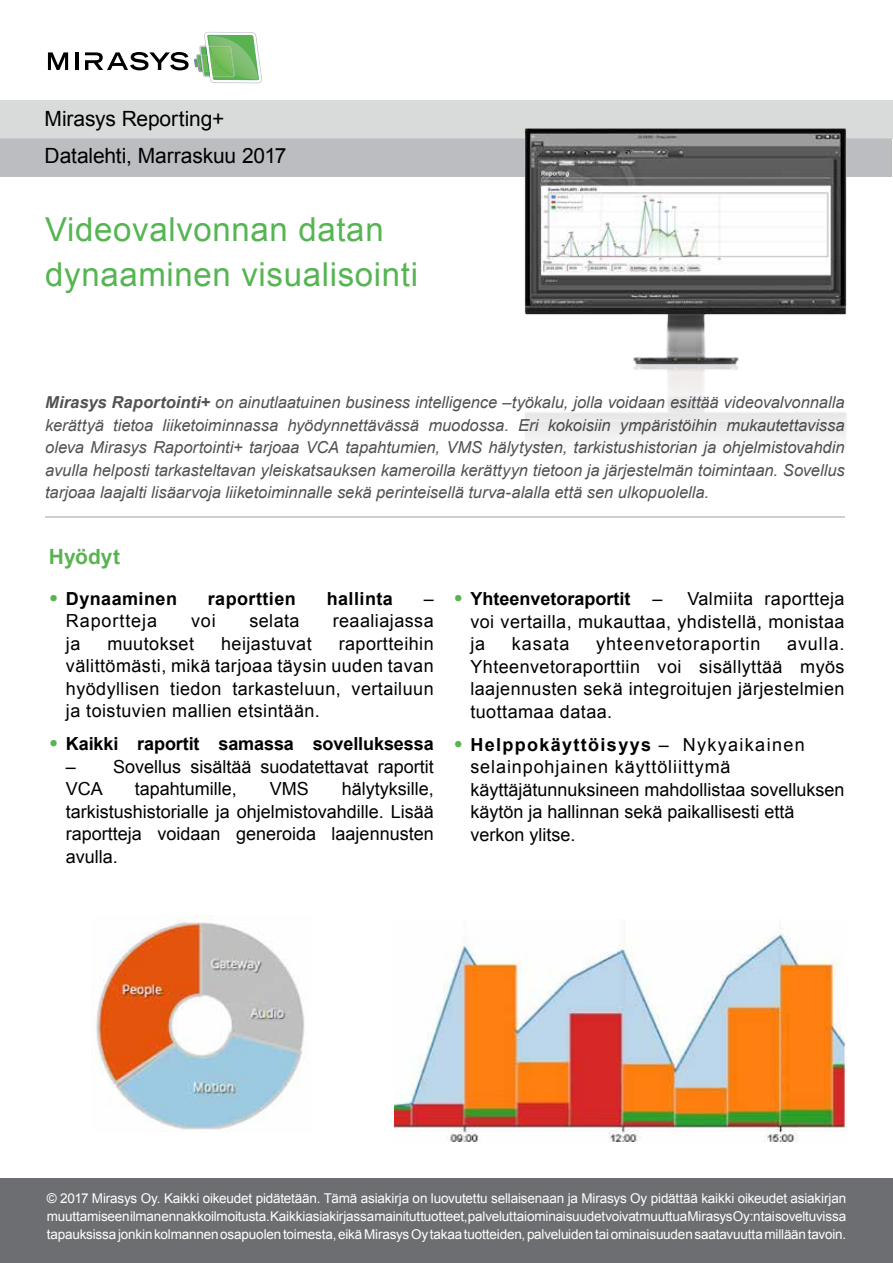
<style>
.page{position:relative;width:893px;height:1263px;background:#fff}
.page>*{position:absolute;margin:0;border:0;box-sizing:border-box;transform-origin:0 0}
.t1{font:33px/45px "Arial";letter-spacing:.02em;color:#56b552}
.t2{font:21px/37.5px "Arial";letter-spacing:-.005em;color:#000}
.t3{font:700 21px "Arial";color:#5ab350}
.t4{font:18px/22.5px "Arial";letter-spacing:.025em;color:#000;text-align:justify}
.t5{font:18px/22.5px "Arial";color:#000}
.t6{font:700 18px "Arial";color:#000}
.t7{font:700 18px "Arial";letter-spacing:.025em;color:#000}
.t8{font:18px "Arial";letter-spacing:.05em;color:#000}
.t9{font:italic 16.5px/22.5px "Arial";letter-spacing:-.005em;color:#515254;text-align:justify}
.t10{font:13.5px/18px "Arial";letter-spacing:-.015em;color:#fff;text-align:justify}
.s1{font-weight:700}
.s2{font-weight:900;font-size:19.5px;color:#56b552}
.s3{font-weight:400}
</style>
<div class="page">
<div style="left:0;top:1178px;width:893px;height:85px;background:#6d6e71"></div>
<div style="left:0;top:138px;width:891px;height:38px;background:#bcbdc0"></div>
<div style="left:0;top:100px;width:893px;height:38px;background:#d9dbdb"></div>
<hr style="left:45px;top:516px;width:800px;height:2px;background:#cdcfd0">
<svg style="left:48px;top:52px;width:20px;height:18px"></svg>
<hr style="left:75px;top:52px;width:3px;height:18px;background:#000">
<svg style="left:85px;top:32px;width:177px;height:51px"></svg>
<img style="left:517px;top:128px;width:376px;height:313px">
<img style="left:394px;top:927px;width:453px;height:215px">
<img style="left:92px;top:916px;width:213px;height:215px">
<p class="t2" style="left:45px;top:100px;width:243px">Mirasys Reporting+<br>Datalehti, Marraskuu 2017</p>
<h1 class="t1" style="left:45px;top:207px;width:374px">Videovalvonnan datan dynaaminen visualisointi</h1>
<p class="t9" style="left:45px;top:391px;width:801px"><span class="s1">Mirasys Raportointi+</span> on ainutlaatuinen business intelligence –työkalu, jolla voidaan esittää videovalvonnalla kerättyä tietoa liiketoiminnassa hyödynnettävässä muodossa. Eri kokoisiin ympäristöihin mukautettavissa oleva Mirasys Raportointi+ tarjoaa VCA tapahtumien, VMS hälytysten, tarkistushistorian ja ohjelmistovahdin avulla helposti tarkasteltavan yleiskatsauksen kameroilla kerättyyn tietoon ja järjestelmän toimintaan. Sovellus tarjoaa laajalti lisäarvoja liiketoiminnalle sekä perinteisellä turva-alalla että sen ulkopuolella.</p>
<p class="t3" style="left:49px;top:542px;width:73px">Hyödyt</p>
<p class="t7" style="left:49px;top:586px;width:130px"><span class="s2">•</span> Dynaaminen</p>
<p class="t7" style="left:208px;top:586px;width:90px">raporttien</p>
<p class="t7" style="left:327px;top:586px;width:68px">hallinta</p>
<p class="t4" style="left:424px;top:587px;width:12px">–</p>
<p class="t8" style="left:66px;top:609px;width:93px">Raportteja</p>
<p class="t4" style="left:191px;top:610px;width:26px">voi</p>
<p class="t4" style="left:249px;top:610px;width:52px">selata</p>
<p class="t4" style="left:333px;top:610px;width:102px">reaaliajassa</p>
<p class="t4" style="left:66px;top:632px;width:16px">ja</p>
<p class="t4" style="left:107px;top:632px;width:88px">muutokset</p>
<p class="t4" style="left:221px;top:632px;width:92px">heijastuvat</p>
<p class="t4" style="left:66px;top:632px;width:369px;text-indent:273px">raportteihin välittömästi, mikä tarjoaa täysin uuden tavan hyödyllisen tiedon tarkasteluun, vertailuun ja toistuvien mallien etsintään.</p>
<p class="t6" style="left:49px;top:732px;width:386px"><span class="s2">•</span> Kaikki raportit samassa sovelluksessa</p>
<p class="t5" style="left:66px;top:755px;width:369px">– Sovellus sisältää suodatettavat raportit<br>VCA</p>
<p class="t5" style="left:135px;top:778px;width:104px">tapahtumille,</p>
<p class="t4" style="left:270px;top:778px;width:41px">VMS</p>
<p class="t4" style="left:66px;top:778px;width:369px;text-indent:276px">hälytyksille, tarkistushistorialle ja ohjelmistovahdille. Lisää raportteja voidaan generoida laajennusten avulla.</p>
<p class="t6" style="left:453px;top:587px;width:211px"><span class="s2">•</span> Yhteenvetoraportit <span class="s3">–</span></p>
<p class="t4" style="left:470px;top:588px;width:376px;text-indent:217px">Valmiita raportteja voi vertailla, mukauttaa, yhdistellä, monistaa ja</p>
<p class="t4" style="left:470px;top:633px;width:376px;text-indent:317px">avulla.<br>Yhteenvetoraporttiin voi sisällyttää myös laajennusten sekä integroitujen järjestelmien tuottamaa dataa.</p>
<p class="t5" style="left:470px;top:733px;width:376px;text-indent:-17px"><span class="s2">•</span> <span class="s1">Helppokäyttöisyys</span> – Nykyaikainen selainpohjainen käyttöliittymä käyttäjätunnuksineen mahdollistaa sovelluksen käytön ja hallinnan sekä paikallisesti että verkon ylitse.</p>
<p class="t4" style="left:512px;top:633px;width:59px">kasata</p>
<p class="t8" style="left:596px;top:632px;width:166px">yhteenvetoraportin</p>
<p class="t10" style="left:47px;top:1189px;width:801px">© 2017 Mirasys Oy. Kaikki oikeudet pidätetään. Tämä asiakirja on luovutettu sellaisenaan ja Mirasys Oy pidättää kaikki oikeudet asiakirjan muuttamiseen ilman ennakkoilmoitusta. Kaikki asiakirjassa mainitut tuotteet, palvelut tai ominaisuudet voivat muuttua Mirasys Oy:n tai soveltuvissa tapauksissa jonkin kolmannen osapuolen toimesta, eikä Mirasys Oy takaa tuotteiden, palveluiden tai ominaisuuden saatavuutta millään tavoin.</p>
</div>
